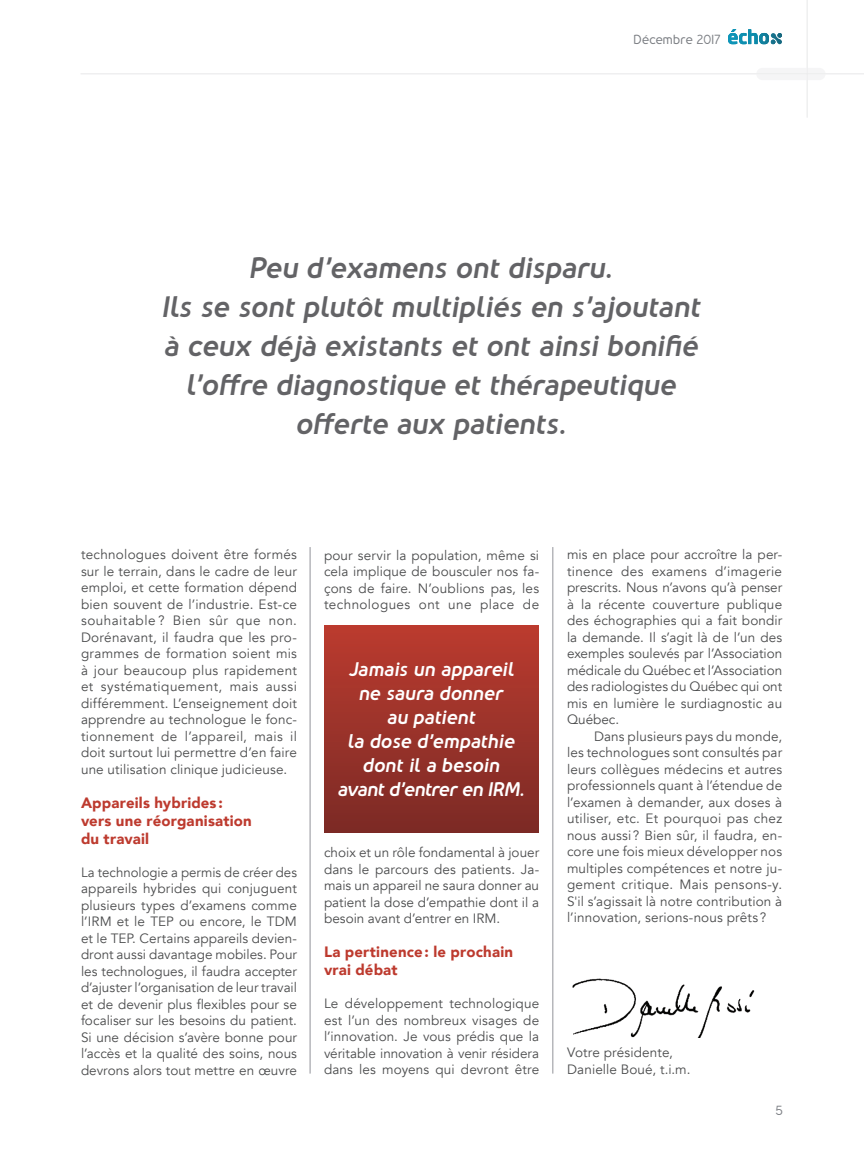
<style>
.page{position:relative;width:864px;height:1175px;background:#fff}
.page>*{position:absolute;margin:0;border:0;box-sizing:border-box;transform-origin:0 0}
.t1{font:italic 700 27px/39px "Nevo";color:#636366;text-align:center}
.t2{font:italic 700 18px/24px "Nevo";color:#fff;text-align:center}
.t3{font:900 15px/18px "Avenir";letter-spacing:.01em;color:#bd3a2e}
.t4{font:13.5px/16.5px "Avenir";letter-spacing:.005em;color:#4b4c4d;text-align:justify}
.t5{font:500 12px "Nevo";letter-spacing:.015em;color:#797c81}
</style>
<div class="page">
<hr style="left:309px;top:547px;width:2px;height:526px;background:#b6b7bb">
<hr style="left:552px;top:547px;width:2px;height:526px;background:#b6b7bb">
<div style="left:324px;top:625px;width:215px;height:207px;background:linear-gradient(to bottom,#bb3b2f,#7b2a25)"></div>
<img style="left:572px;top:978px;width:183px;height:60px">
<svg style="left:81px;top:0;width:783px;height:118px"></svg>
<p class="t5" style="left:634px;top:33px;width:89px">Décembre 2017</p>
<h1 class="t1" style="left:162px;top:248px;width:541px">Peu d’examens ont disparu.<br>Ils se sont plutôt multipliés en s’ajoutant à ceux déjà existants et ont ainsi bonifié l’offre diagnostique et thérapeutique offerte aux patients.</h1>
<p class="t4" style="left:81px;top:546px;width:218px">technologues doivent être formés sur le terrain, dans le cadre de leur emploi, et cette formation dépend bien souvent de l’industrie. Est-ce souhaitable ? Bien sûr que non.<br>Dorénavant, il faudra que les pro&shy;grammes de formation soient mis à jour beaucoup plus rapidement et systématiquement, mais aussi différemment. L’enseignement doit apprendre au technologue le fonc&shy;tionnement de l’appareil, mais il doit surtout lui permettre d’en faire une utilisation clinique judicieuse.</p>
<p class="t3" style="left:81px;top:793px;width:172px">Appareils hybrides : vers une réorganisation du travail</p>
<p class="t4" style="left:81px;top:864px;width:218px">La technologie a permis de créer des appareils hybrides qui conjuguent plusieurs types d’examens comme l’IRM et le TEP ou encore, le TDM et le TEP. Certains appareils devien&shy;dront aussi davantage mobiles. Pour les technologues, il faudra accepter d’ajuster l’organisation de leur travail et de devenir plus flexibles pour se focaliser sur les besoins du patient.<br>Si une décision s’avère bonne pour l’accès et la qualité des soins, nous devrons alors tout mettre en œuvre</p>
<p class="t4" style="left:324px;top:547px;width:217px">pour servir la population, même si cela implique de bousculer nos fa&shy;çons de faire. N’oublions pas, les technologues ont une place de</p>
<h2 class="t2" style="left:338px;top:657px;width:189px">Jamais un appareil ne saura donner<br>au patient<br>la dose d’empathie dont il a besoin avant d’entrer en IRM.</h2>
<p class="t4" style="left:324px;top:844px;width:217px">choix et un rôle fondamental à jouer dans le parcours des patients. Ja&shy;mais un appareil ne saura donner au patient la dose d’empathie dont il a besoin avant d’entrer en IRM.</p>
<p class="t3" style="left:324px;top:942px;width:191px">La pertinence: le prochain vrai débat</p>
<p class="t4" style="left:324px;top:995px;width:217px">Le développement technologique est l’un des nombreux visages de l’innovation. Je vous prédis que la véritable innovation à venir résidera dans les moyens qui devront être</p>
<p class="t4" style="left:567px;top:546px;width:217px">mis en place pour accroître la per&shy;tinence des examens d’imagerie prescrits. Nous n’avons qu’à penser à la récente couverture publique des échographies qui a fait bondir la demande. Il s’agit là de l’un des exemples soulevés par l’Association médicale du Québec et l’Association des radiologistes du Québec qui ont mis en lumière le surdiagnostic au Québec.</p>
<p class="t4" style="left:567px;top:728px;width:217px;text-indent:27px">Dans plusieurs pays du monde, les technologues sont consultés par leurs collègues médecins et autres professionnels quant à l’étendue de l’examen à demander, aux doses à utiliser, etc. Et pourquoi pas chez nous aussi ? Bien sûr, il faudra, en&shy;core une fois mieux développer nos multiples compétences et notre ju&shy;gement critique. Mais pensons-y.<br>S'il s’agissait là notre contribution à l’innovation, serions-nous prêts ?</p>
<p class="t4" style="left:567px;top:1044px;width:125px">Votre présidente,<br>Danielle Boué, t.i.m.</p>
<p class="t5" style="left:776px;top:1103px;width:9px">5</p>
</div>
